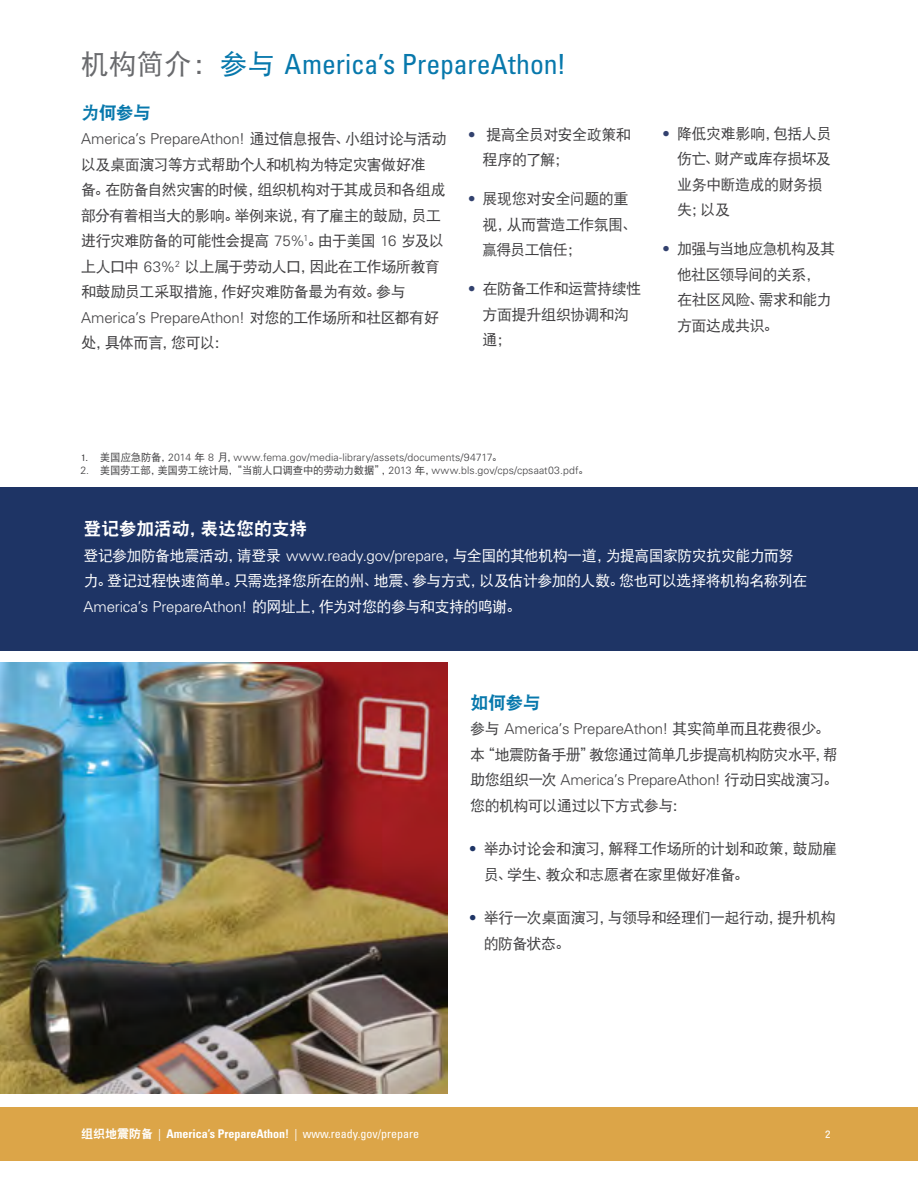
<style>
.page{position:relative;width:918px;height:1188px;background:#fff}
.page>*{position:absolute;margin:0;border:0;box-sizing:border-box;transform-origin:0 0}
.t1{font:condensed 27.75px "Univers LT Std";letter-spacing:-.005em;color:#0778ac}
.PLAYBOOK__ALL_CAPPED{font:18px "DF Hei GB W9";letter-spacing:-.015em;color:#fff}
.PLAYBOOK__ALL_CAPPED-2{font:18px "DF Hei GB W9";letter-spacing:-.035em;color:#0778ac}
.Playbook_-_BODY_COPY{font:15px/25.5px "DF Hei GB W5";letter-spacing:-.035em;color:#414042}
.Playbook_-_BODY_COPY-2{font:15px/25.5px "DF Hei GB W5";letter-spacing:-.035em;color:#fff}
.t2{font:condensed 12px "Univers LT Std";color:#fff}
.t3{font:12px "DF Hei GB W5";color:#fff}
.Playbook_-_BODY_COPY-3{font:300 10.5px "Univers LT Std";letter-spacing:.005em;color:#414042}
.s1{font-family:"DF Hei GB W5";font-stretch:normal;color:#696a6d}
.s2{font-family:"DF Hei GB W5";font-stretch:normal}
.s3{font-family:"Univers LT Std";font-weight:300}
.s4{font-family:"Univers LT Std";color:#32416e}
.s5{font-family:"DF Hei GB W5";font-weight:400}
.s6{font-family:"Univers LT Std";color:#1e3465}
.s7{font-family:"DF Hei GB W9";font-stretch:normal}
.s8{font-weight:700}
</style>
<div class="page">
<div style="left:0;top:1107px;width:918px;height:54px;background:#dca548"></div>
<div style="left:0;top:487px;width:918px;height:163px;background:#1e3465"></div>
<img style="left:0;top:663px;width:448px;height:431px">
<p class="t1" style="left:81px;top:47px;width:487px"><span class="s1">机构简介：</span><span class="s2">参与</span> America’s PrepareAthon!</p>
<p class="PLAYBOOK__ALL_CAPPED-2" style="left:81px;top:102px;width:72px">为何参与</p>
<p class="Playbook_-_BODY_COPY" style="left:81px;top:126px;width:367px"><span class="s3">America’s PrepareAthon!</span> 通过信息报告、小组讨论与活动以及桌面演习等方式帮助个人和机构为特定灾害做好准<br>备。在防备自然灾害的时候，组织机构对于其成员和各组成部分有着相当大的影响。举例来说，有了雇主的鼓励，员工进行灾难防备的可能性会提高 <span class="s3">75%</span><sup>1</sup>。由于美国 <span class="s3">16</span> 岁及以上人口中 <span class="s3">63%</span><sup>2</sup> 以上属于劳动人口，因此在工作场所教育和鼓励员工采取措施，作好灾难防备最为有效。参与<br><span class="s3">America’s PrepareAthon!</span> 对您的工作场所和社区都有好处，具体而言，您可以：</p>
<p class="Playbook_-_BODY_COPY" style="left:483px;top:121px;width:150px;text-indent:-14px"><span class="s4">•</span> 提高全员对安全政策和程序的了解；</p>
<p class="Playbook_-_BODY_COPY" style="left:483px;top:186px;width:156px;text-indent:-14px"><span class="s4">•</span> 展现您对安全问题的重视，从而营造工作氛围、赢得员工信任；</p>
<p class="Playbook_-_BODY_COPY" style="left:483px;top:276px;width:160px;text-indent:-14px"><span class="s4">•</span> 在防备工作和运营持续性方面提升组织协调和沟通；</p>
<p class="Playbook_-_BODY_COPY" style="left:677px;top:120px;width:156px;text-indent:-14px"><span class="s4">•</span> 降低灾难影响，包括人员伤亡、财产或库存损坏及业务中断造成的财务损失；以及</p>
<p class="Playbook_-_BODY_COPY" style="left:677px;top:236px;width:160px;text-indent:-14px"><span class="s4">•</span> 加强与当地应急机构及其他社区领导间的关系，在社区风险、需求和能力方面达成共识。</p>
<p class="Playbook_-_BODY_COPY-3" style="left:80px;top:451px;width:423px"><span class="s5">1. 美国应急防备，</span>2014 <span class="s5">年</span> 8 <span class="s5">月，</span>www.fema.gov/media-library/assets/documents/94717<span class="s5">。</span></p>
<p class="Playbook_-_BODY_COPY-3" style="left:80px;top:464px;width:510px">2. <span class="s5">美国劳工部，美国劳工统计局，“当前人口调查中的劳动力数据”，</span>2013 <span class="s5">年，</span>www.bls.gov/cps/cpsaat03.pdf<span class="s5">。</span></p>
<p class="PLAYBOOK__ALL_CAPPED" style="left:83px;top:519px;width:225px">登记参加活动，表达您的支持</p>
<p class="Playbook_-_BODY_COPY-2" style="left:83px;top:543px;width:725px">登记参加防备地震活动，请登录 <span class="s3">www.ready.gov/prepare</span>，与全国的其他机构一道，为提高国家防灾抗灾能力而努力。登记过程快速简单。只需选择您所在的州、地震、参与方式，以及估计参加的人数。您也可以选择将机构名称列在<br><span class="s3">America’s PrepareAthon!</span> 的网址上，作为对您的参与和支持的鸣谢。</p>
<p class="PLAYBOOK__ALL_CAPPED-2" style="left:470px;top:692px;width:72px">如何参与</p>
<p class="Playbook_-_BODY_COPY" style="left:470px;top:716px;width:369px">参与 <span class="s3">America’s PrepareAthon!</span> 其实简单而且花费很少。本“地震防备手册”教您通过简单几步提高机构防灾水平，帮助您组织一次 <span class="s3">America’s PrepareAthon!</span> 行动日实战演习。您的机构可以通过以下方式参与：</p>
<p class="Playbook_-_BODY_COPY" style="left:484px;top:836px;width:355px;text-indent:-14px"><span class="s6">•</span> 举办讨论会和演习，解释工作场所的计划和政策，鼓励雇员、学生、教众和志愿者在家里做好准备。</p>
<p class="Playbook_-_BODY_COPY" style="left:484px;top:905px;width:354px;text-indent:-14px"><span class="s6">•</span> 举行一次桌面演习，与领导和经理们一起行动，提升机构的防备状态。</p>
<p class="t2" style="left:81px;top:1126px;width:340px"><span class="s7">组织地震防备</span> | <span class="s8">America’s PrepareAthon!</span> | www.ready.gov/prepare</p>
<p class="t3" style="left:825px;top:1128px;width:7px">2</p>
</div>
